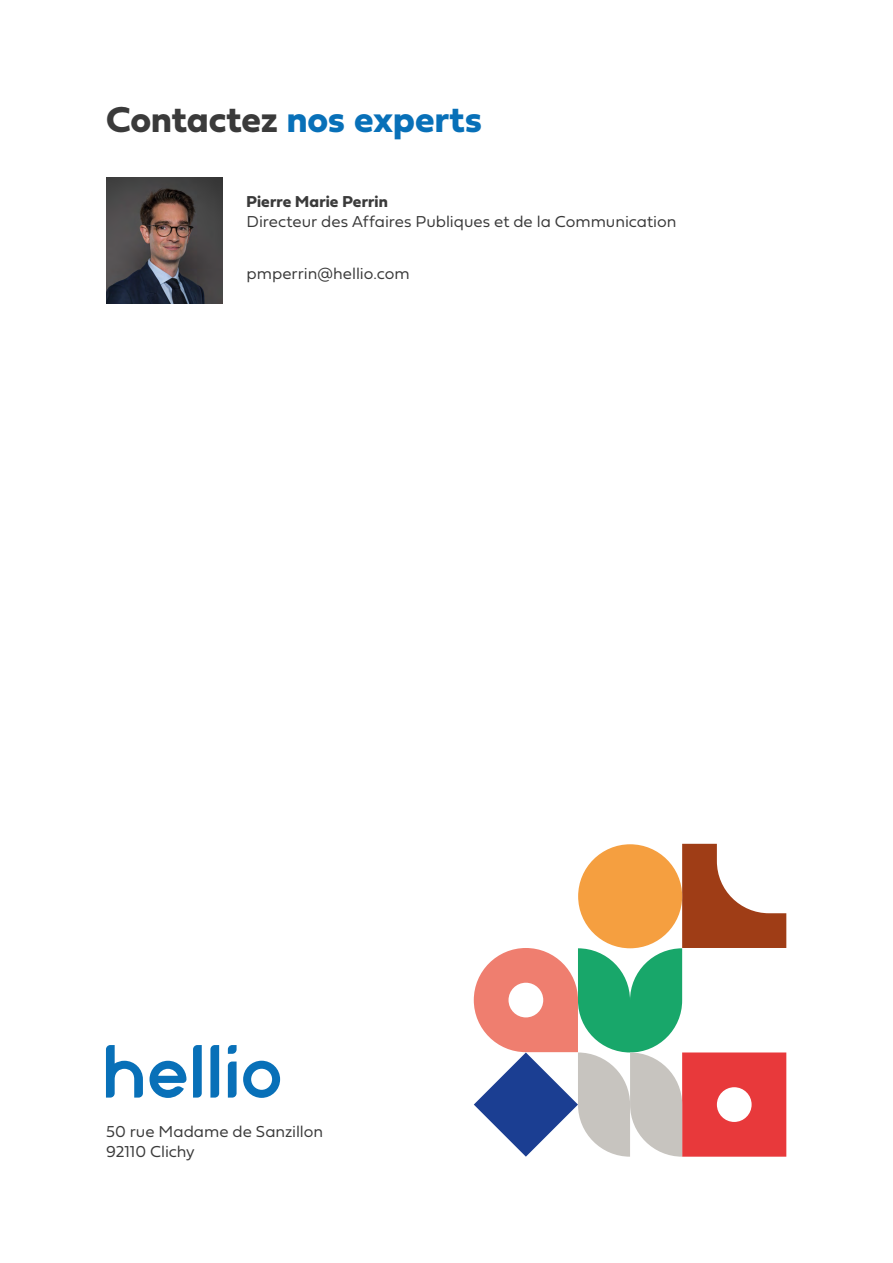
<style>
.page{position:relative;width:893px;height:1263px;background:#fff}
.page>*{position:absolute;margin:0;border:0;box-sizing:border-box;transform-origin:0 0}
.t1{font:37.5px "Fieldwork Geo Bold";color:#0870b8}
.t2{font:16.5px/19.8px "Fieldwork Geo Light";color:#3a3a3a}
.t3{font:16.5px "Fieldwork Geo Bold";letter-spacing:.005em;color:#3a3a3a}
.s1{color:#3a3a3a}
</style>
<div class="page">
<svg style="left:474px;top:844px;width:312px;height:313px"></svg>
<div style="left:578px;top:844px;width:104px;height:104px;background:#f59f40;border-radius:52px"></div>
<svg style="left:106px;top:1045px;width:37px;height:52px"></svg>
<svg style="left:149px;top:1060px;width:37px;height:38px"></svg>
<svg style="left:193px;top:1045px;width:9px;height:52px"></svg>
<svg style="left:210px;top:1045px;width:9px;height:52px"></svg>
<svg style="left:228px;top:1061px;width:9px;height:36px"></svg>
<svg style="left:228px;top:1045px;width:9px;height:9px"></svg>
<svg style="left:243px;top:1061px;width:37px;height:37px"></svg>
<img style="left:106px;top:178px;width:117px;height:126px">
<h1 class="t1" style="left:106px;top:90px;width:377px"><span class="s1">Contactez</span> nos experts</h1>
<p class="t3" style="left:247px;top:189px;width:143px">Pierre Marie Perrin</p>
<p class="t2" style="left:247px;top:211px;width:432px">Directeur des Affaires Publiques et de la Communication</p>
<p class="t2" style="left:247px;top:263px;width:165px">pmperrin@hellio.com</p>
<p class="t2" style="left:106px;top:1121px;width:219px">50 rue Madame de Sanzillon<br>92110 Clichy</p>
</div>
